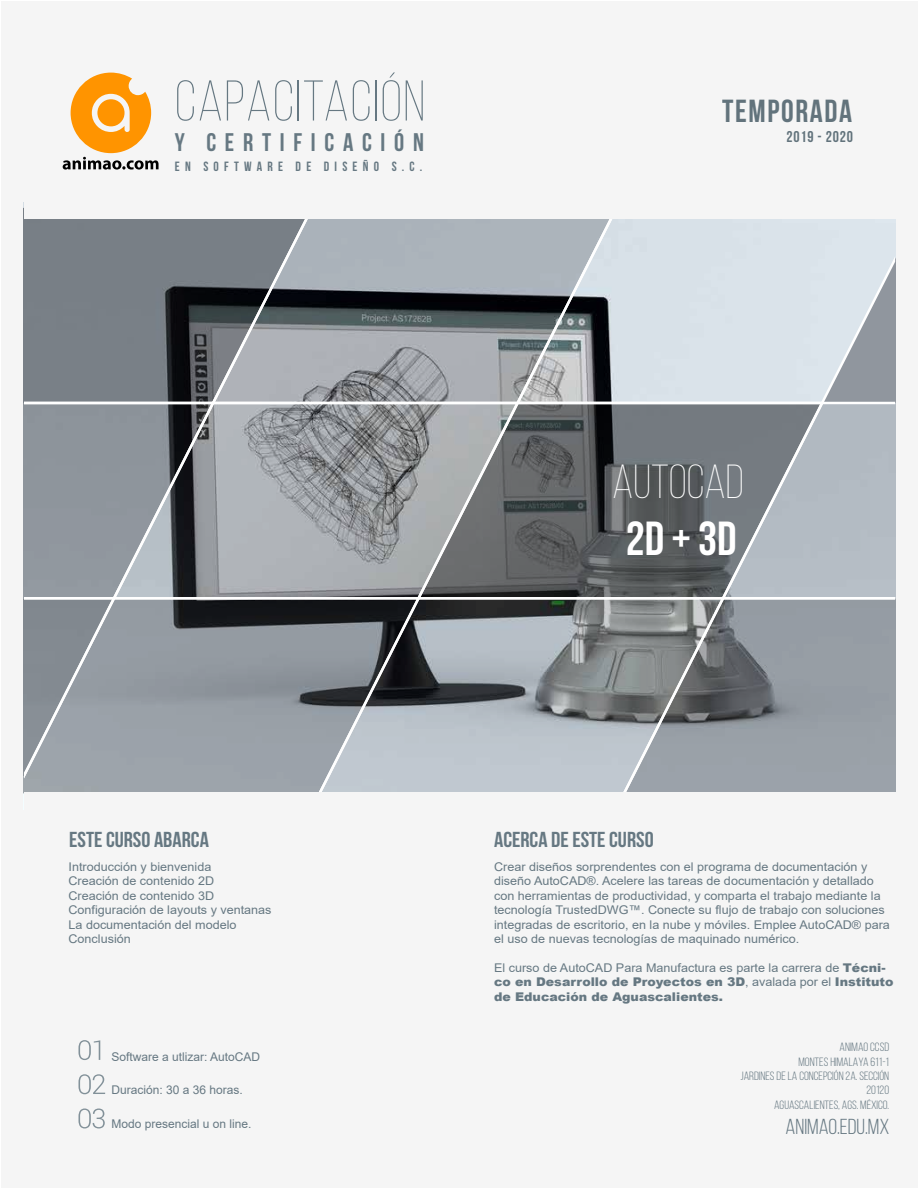
<style>
.page{position:relative;width:918px;height:1188px;background:#fff}
.page>*{position:absolute;margin:0;border:0;box-sizing:border-box;transform-origin:0 0}
.t1{font:300 57.3px "Bebas Neue";letter-spacing:.025em;color:#667882}
.t2{font:300 47.7px "Bebas Neue";color:#fff}
.t3{font:700 47.7px "Bebas Neue";color:#fff}
.t4{font:700 31.95px "Bebas Neue";letter-spacing:.05em;color:#667882}
.t5{font:700 25.5px "Bebas Neue";letter-spacing:.345em;color:#667882}
.t6{font:700 21.6px "Bebas Neue";color:#667882;scale:1.05 1}
.t7{font:21.6px "Bebas Neue";color:#667882;scale:1.05 1}
.t8{font:700 15.6px "Bebas Neue";letter-spacing:.05em;color:#667882}
.t9{font:700 13.5px "Bebas Neue";letter-spacing:.39em;color:#667882}
.t10{font:12px/14.4px "Arial";color:#667882;scale:1.05 1}
.t11{font:900 12px/14.4px "Arial";color:#667882;scale:1.05 1}
.t12{font:12px/14.4px "Bebas Neue";color:#667882;text-align:right;scale:1.05 1}
.t13{font:12px "Arial";color:#667882}
.s1{font-weight:400}
</style>
<div class="page">
<div style="left:1px;top:2px;width:917px;height:1186px;background:#f5f5f5"></div>
<svg style="left:24px;top:219px;width:187px;height:183px;background:#6c7279"></svg>
<svg style="left:211px;top:219px;width:305px;height:183px;background:#8a8f95"></svg>
<svg style="left:516px;top:219px;width:205px;height:183px;background:#b6bec3"></svg>
<svg style="left:520px;top:404px;width:201px;height:193px;background:#5a5d60"></svg>
<svg style="left:215px;top:404px;width:305px;height:193px;background:#979a9d"></svg>
<svg style="left:24px;top:404px;width:191px;height:193px;background:#858b91"></svg>
<svg style="left:721px;top:219px;width:174px;height:378px;background:#b8c0c7"></svg>
<svg style="left:24px;top:599px;width:294px;height:193px;background:#8c939a"></svg>
<svg style="left:725px;top:599px;width:170px;height:193px;background:#91979e"></svg>
<svg style="left:318px;top:599px;width:407px;height:193px;background:#8e9499"></svg>
<svg style="left:63px;top:73px;width:96px;height:97px"></svg>
<svg style="left:79px;top:1040px;width:21px;height:20px"></svg>
<svg style="left:79px;top:1074px;width:26px;height:20px"></svg>
<svg style="left:79px;top:1109px;width:26px;height:19px"></svg>
<h1 class="t1" style="left:175px;top:70px;width:252px">CAPACITACIÓN</h1>
<h3 class="t5" style="left:175px;top:128px;width:251px">Y CERTIFICACIÓN</h3>
<p class="t9" style="left:175px;top:159px;width:249px">EN SOFTWARE DE DISEÑO S.C.</p>
<h3 class="t4" style="left:722px;top:93px;width:131px">TEMPORADA</h3>
<h3 class="t8" style="left:787px;top:128px;width:68px">2019 - 2020</h3>
<h2 class="t2" style="left:612px;top:456px;width:133px">AUTOCAD</h2>
<h2 class="t3" style="left:626px;top:513px;width:112px">2d + 3d</h2>
<h3 class="t6" style="left:69px;top:827px;width:135px">ESTE CURSO ABARCA</h3>
<h3 class="t6" style="left:494px;top:827px;width:153px">ACERCA DE ESTE CURSO</h3>
<p class="t10" style="left:69px;top:860px;width:195px">Introducción y bienvenida<br>Creación de contenido 2D<br>Creación de contenido 3D<br>Configuración de layouts y ventanas<br>La documentación del modelo<br>Conclusión</p>
<p class="t10" style="left:494px;top:860px;width:379px">Crear diseños sorprendentes con el programa de documentación y diseño AutoCAD®. Acelere las tareas de documentación y detallado con herramientas de productividad, y comparta el trabajo mediante la tecnología TrustedDWG™. Conecte su flujo de trabajo con soluciones integradas de escritorio, en la nube y móviles. Emplee AutoCAD® para el uso de nuevas tecnologías de maquinado numérico.</p>
<p class="t11" style="left:494px;top:960px;width:382px"><span class="s1">El curso de AutoCAD Para Manufactura es parte la carrera de</span> Técni&shy;co en Desarrollo de Proyectos en 3D<span class="s1">, avalada por el</span> Instituto de Educación de Aguascalientes.</p>
<p class="t13" style="left:111px;top:1048px;width:150px">Software a utlizar: AutoCAD</p>
<p class="t13" style="left:111px;top:1082px;width:133px">Duración: 30 a 36 horas.</p>
<p class="t13" style="left:111px;top:1116px;width:142px">Modo presencial u on line.</p>
<p class="t12" style="left:741px;top:1040px;width:143px">ANIMAO CCSD<br>MONTES HIMALAYA 611-1<br>JARDINES DE LA CONCEPCIÓN 2A. SECCIÓN<br>20120<br>AGUASCALIENTES, AGS. MÉXICO.</p>
<h3 class="t7" style="left:786px;top:1115px;width:100px">ANIMAO.EDU.MX</h3>
</div>
